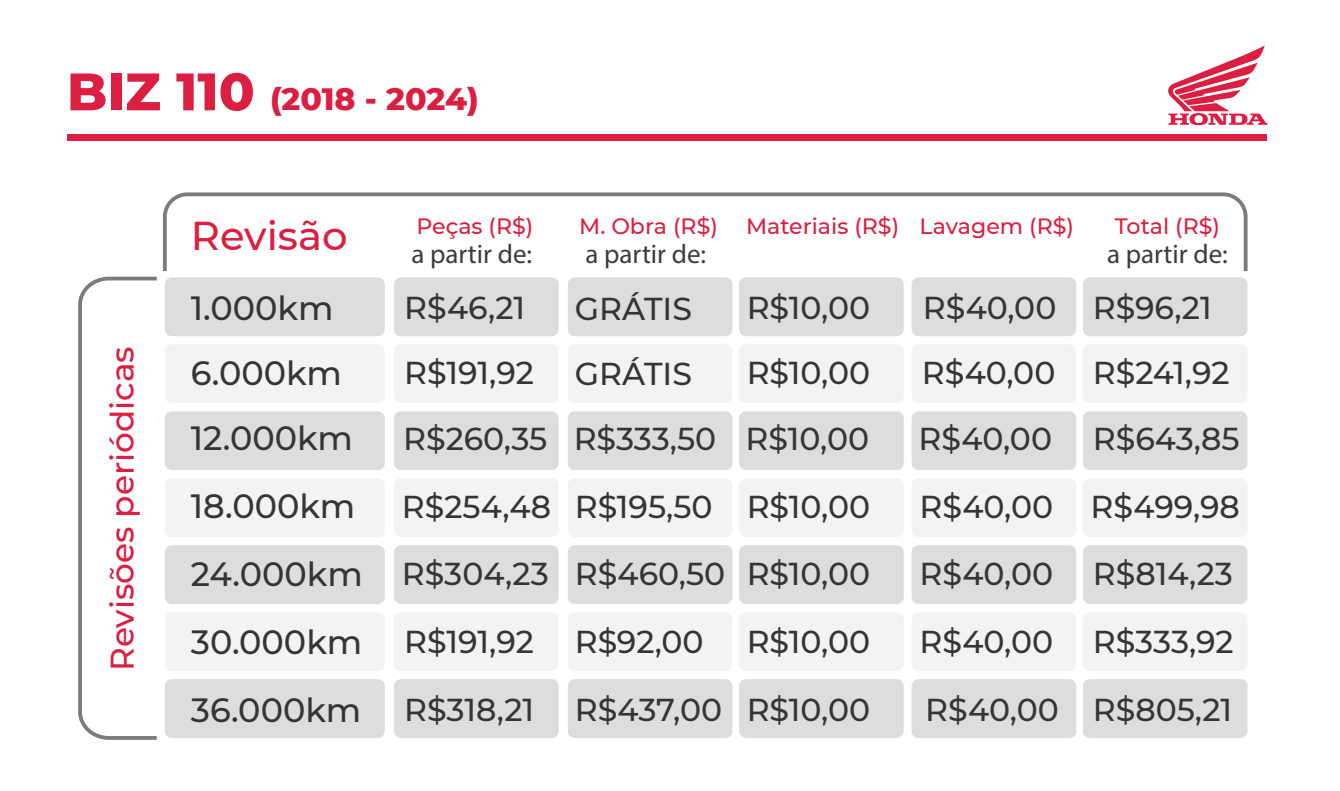
<style>
.page{position:relative;width:1340px;height:791px;background:#fff}
.page>*{position:absolute;margin:0;border:0;box-sizing:border-box;transform-origin:0 0}
.t1{font:500 40.05px "Montserrat";color:#dc1e40}
.t2{font:500 33.52px/67.3px "Montserrat";color:#353535}
.t3{font:500 32.62px "Montserrat";color:#dc1e40}
.t4{font:500 31.5px/67.7px "Montserrat";color:#353535}
.t5{font:800 31.5px "Montserrat";letter-spacing:-.005em;color:#dc1e40}
.t6{font:27px "Myriad Pro";color:#3c3c3b}
.t7{font:500 22.05px "Montserrat";color:#dc1e40}
.s1{font-size:52.65px}
</style>
<div class="page">
<div style="left:67px;top:134px;width:1199px;height:6px;background:#dc1e40"></div>
<svg style="left:1168px;top:45px;width:99px;height:80px"></svg>
<div style="left:165px;top:277px;width:220px;height:59px;background:#dbdddf;border-radius:7px"></div>
<div style="left:568px;top:277px;width:164px;height:59px;background:#dbdddf;border-radius:7px"></div>
<div style="left:739px;top:277px;width:164px;height:59px;background:#dbdddf;border-radius:7px"></div>
<div style="left:568px;top:344px;width:164px;height:59px;background:#f3f3f4;border-radius:7px"></div>
<div style="left:739px;top:344px;width:164px;height:59px;background:#f3f3f4;border-radius:7px"></div>
<div style="left:568px;top:411px;width:164px;height:59px;background:#dbdddf;border-radius:7px"></div>
<div style="left:739px;top:411px;width:164px;height:59px;background:#dbdddf;border-radius:7px"></div>
<div style="left:568px;top:478px;width:164px;height:58px;background:#f3f3f4;border-radius:7px"></div>
<div style="left:739px;top:478px;width:164px;height:58px;background:#f3f3f4;border-radius:7px"></div>
<div style="left:568px;top:545px;width:164px;height:58px;background:#dbdddf;border-radius:7px"></div>
<div style="left:739px;top:545px;width:164px;height:58px;background:#dbdddf;border-radius:7px"></div>
<div style="left:568px;top:612px;width:164px;height:58px;background:#f3f3f4;border-radius:7px"></div>
<div style="left:739px;top:612px;width:164px;height:58px;background:#f3f3f4;border-radius:7px"></div>
<div style="left:568px;top:678px;width:164px;height:59px;background:#dbdddf;border-radius:7px"></div>
<div style="left:394px;top:277px;width:164px;height:59px;background:#dbdddf;border-radius:7px"></div>
<div style="left:394px;top:344px;width:164px;height:59px;background:#f3f3f4;border-radius:7px"></div>
<div style="left:394px;top:411px;width:164px;height:59px;background:#dbdddf;border-radius:7px"></div>
<div style="left:394px;top:478px;width:164px;height:58px;background:#f3f3f4;border-radius:7px"></div>
<div style="left:394px;top:545px;width:164px;height:58px;background:#dbdddf;border-radius:7px"></div>
<div style="left:394px;top:612px;width:164px;height:58px;background:#f3f3f4;border-radius:7px"></div>
<div style="left:394px;top:678px;width:164px;height:59px;background:#dbdddf;border-radius:7px"></div>
<div style="left:739px;top:678px;width:164px;height:59px;background:#dbdddf;border-radius:7px"></div>
<div style="left:911px;top:277px;width:165px;height:59px;background:#dbdddf;border-radius:7px"></div>
<div style="left:1082px;top:277px;width:165px;height:59px;background:#dbdddf;border-radius:7px"></div>
<div style="left:911px;top:344px;width:165px;height:59px;background:#f3f3f4;border-radius:7px"></div>
<div style="left:1082px;top:344px;width:165px;height:59px;background:#f3f3f4;border-radius:7px"></div>
<div style="left:911px;top:411px;width:165px;height:59px;background:#dbdddf;border-radius:7px"></div>
<div style="left:1082px;top:411px;width:165px;height:59px;background:#dbdddf;border-radius:7px"></div>
<div style="left:911px;top:478px;width:165px;height:58px;background:#f3f3f4;border-radius:7px"></div>
<div style="left:1082px;top:478px;width:165px;height:58px;background:#f3f3f4;border-radius:7px"></div>
<div style="left:911px;top:545px;width:165px;height:58px;background:#dbdddf;border-radius:7px"></div>
<div style="left:1082px;top:545px;width:165px;height:58px;background:#dbdddf;border-radius:7px"></div>
<div style="left:911px;top:612px;width:165px;height:58px;background:#f3f3f4;border-radius:7px"></div>
<div style="left:1082px;top:612px;width:165px;height:58px;background:#f3f3f4;border-radius:7px"></div>
<div style="left:911px;top:678px;width:165px;height:59px;background:#dbdddf;border-radius:7px"></div>
<div style="left:1082px;top:678px;width:165px;height:59px;background:#dbdddf;border-radius:7px"></div>
<div style="left:165px;top:344px;width:220px;height:59px;background:#f3f3f4;border-radius:7px"></div>
<div style="left:165px;top:411px;width:220px;height:59px;background:#dbdddf;border-radius:7px"></div>
<div style="left:165px;top:478px;width:220px;height:58px;background:#f3f3f4;border-radius:7px"></div>
<div style="left:165px;top:545px;width:220px;height:58px;background:#dbdddf;border-radius:7px"></div>
<div style="left:165px;top:612px;width:220px;height:58px;background:#f3f3f4;border-radius:7px"></div>
<div style="left:165px;top:678px;width:220px;height:59px;background:#dbdddf;border-radius:7px"></div>
<svg style="left:163px;top:192px;width:1085px;height:80px"></svg>
<svg style="left:78px;top:276px;width:79px;height:464px"></svg>
<p class="t5" style="left:67px;top:76px;width:413px"><span class="s1">BIZ 110</span> (2018 - 2024)</p>
<p class="t3" style="left:99px;top:670px;width:326px;rotate:-90deg">Revisões periódicas</p>
<p class="t1" style="left:191px;top:208px;width:158px">Revisão</p>
<p class="t7" style="left:416px;top:210px;width:118px">Peças (R$)</p>
<p class="t7" style="left:579px;top:210px;width:140px">M. Obra (R$)</p>
<p class="t7" style="left:746px;top:210px;width:329px">Materiais (R$) Lavagem (R$)</p>
<p class="t7" style="left:1114px;top:210px;width:107px">Total (R$)</p>
<p class="t6" style="left:411px;top:237px;width:122px">a partir de:</p>
<p class="t6" style="left:585px;top:237px;width:122px">a partir de:</p>
<p class="t6" style="left:1107px;top:237px;width:122px">a partir de:</p>
<p class="t4" style="left:573px;top:273px;width:153px;line-height:66.8px">GRÁTIS<br>GRÁTIS<br>R$333,50<br>R$195,50<br>R$460,50<br>R$92,00<br>R$437,00</p>
<p class="t4" style="left:746px;top:272px;width:125px">R$10,00</p>
<p class="t4" style="left:922px;top:272px;width:135px">R$40,00</p>
<p class="t2" style="left:191px;top:272px;width:144px">1.000km</p>
<p class="t4" style="left:404px;top:272px;width:123px">R$46,21</p>
<p class="t4" style="left:1090px;top:273px;width:151px;line-height:67px">R$96,21<br>R$241,92<br>R$643,85<br>R$499,98<br>R$814,23<br>R$333,92<br>R$805,21</p>
<p class="t4" style="left:746px;top:337px;width:125px">R$10,00</p>
<p class="t4" style="left:921px;top:337px;width:135px">R$40,00</p>
<p class="t4" style="left:745px;top:403px;width:126px;text-align:justify">R$10,00<br>R$10,00<br>R$10,00<br>R$10,00<br>R$10,00</p>
<p class="t4" style="left:918px;top:403px;width:136px;text-align:justify">R$40,00<br>R$40,00<br>R$40,00<br>R$40,00</p>
<p class="t4" style="left:402px;top:337px;width:151px">R$191,92<br>R$260,35<br>R$254,48<br>R$304,23<br>R$191,92<br>R$318,21</p>
<p class="t2" style="left:191px;top:337px;width:173px">6.000km<br>12.000km<br>18.000km<br>24.000km<br>30.000km<br>36.000km</p>
<p class="t4" style="left:925px;top:674px;width:135px">R$40,00</p>
</div>
